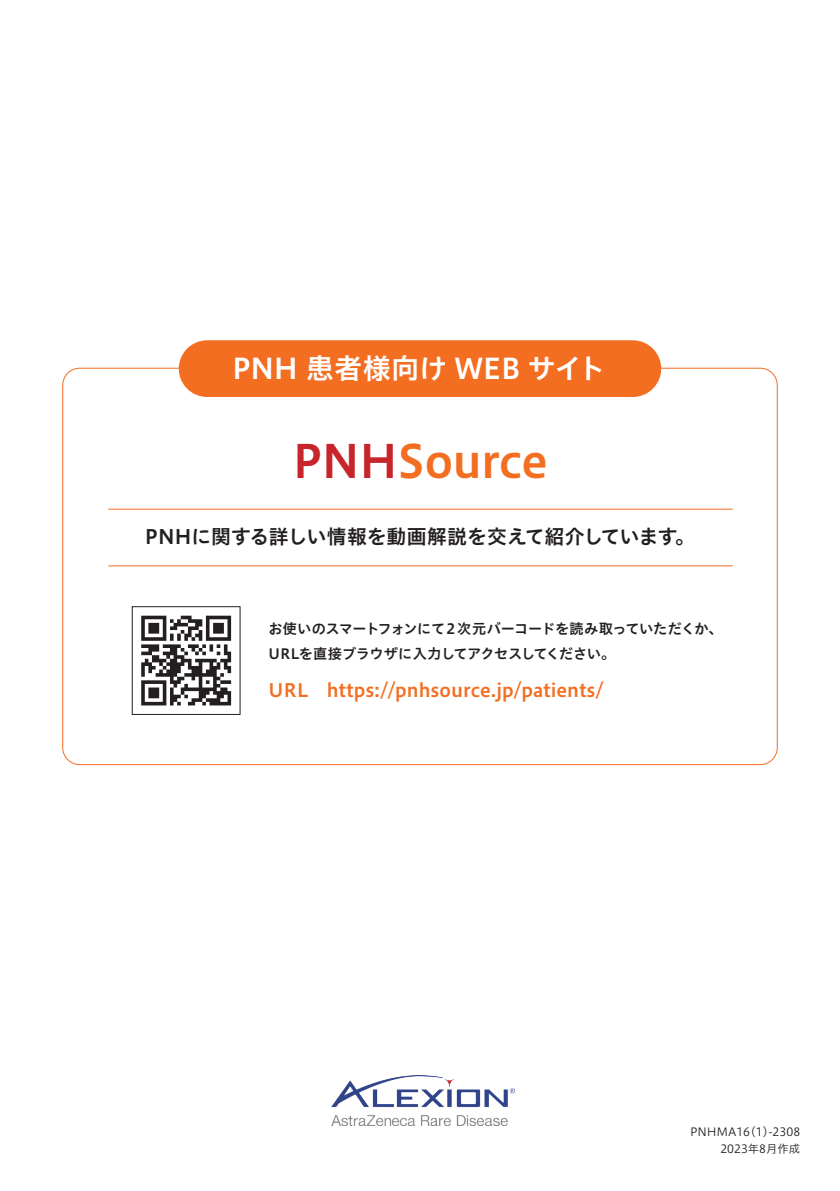
<style>
.page{position:relative;width:840px;height:1191px;background:#fff}
.page>*{position:absolute;margin:0;border:0;box-sizing:border-box;transform-origin:0 0}
.t1{font:45.4px "Hiragino UD Sans Std W6";letter-spacing:-.015em;color:#f36e21}
.t2{font:28.4px "Hiragino UD Sans Std W6";letter-spacing:-.01em;color:#fff}
.t3{font:19.8px "Hiragino UD Sans Std W6";letter-spacing:-.005em;color:#231f20}
.t4{font:18.4px "Hiragino UD Sans Std W6";letter-spacing:.005em;color:#f36e21}
.t5{font:14.2px "Hiragino UD Sans Std W6";letter-spacing:-.025em;color:#231f20}
.t6{font:11.4px "Hiragino UD Sans Std W3";color:#231f20}
.s1{color:#c8242b}
</style>
<div class="page">
<img style="left:331px;top:1075px;width:183px;height:50px">
<div style="left:179px;top:340px;width:481px;height:57px;background:#f36e21;border-radius:28px"></div>
<svg style="left:141px;top:615px;width:90px;height:90px"></svg>
<div style="left:132px;top:606px;width:108px;height:108px;border:1px solid #231f20"></div>
<hr style="left:108px;top:509px;width:624px;height:1px;background:#f36e21">
<hr style="left:108px;top:565px;width:624px;height:1px;background:#f36e21">
<p class="t2" style="left:232px;top:347px;width:375px">PNH 患者様向け WEB サイト</p>
<p class="t1" style="left:292px;top:426px;width:256px"><span class="s1">PNH</span>Source</p>
<p class="t3" style="left:145px;top:522px;width:551px">PNHに関する詳しい情報を動画解説を交えて紹介しています。</p>
<p class="t5" style="left:268px;top:618px;width:455px">お使いのスマートフォンにて２次元バーコードを読み取っていただくか、</p>
<p class="t5" style="left:268px;top:643px;width:348px">URLを直接ブラウザに入力してアクセスしてください。</p>
<p class="t4" style="left:268px;top:676px;width:336px">URL　https://pnhsource.jp/patients/</p>
<p class="t6" style="left:689px;top:1123px;width:111px">PNHMA16(1)-2308</p>
<p class="t6" style="left:720px;top:1140px;width:81px">2023年8月作成</p>
</div>
